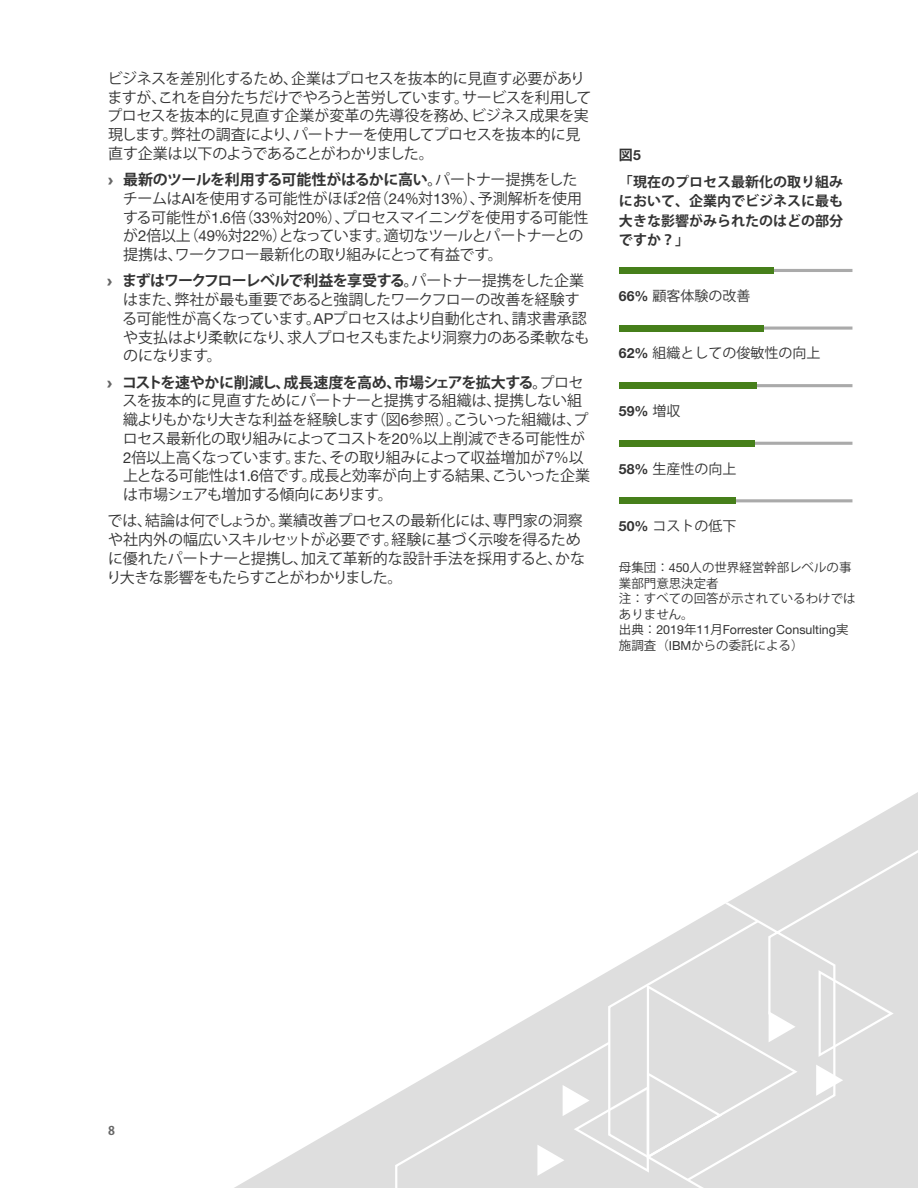
<style>
.page{position:relative;width:918px;height:1188px;background:#fff}
.page>*{position:absolute;margin:0;border:0;box-sizing:border-box;transform-origin:0 0}
.t1{font:15px/18.8px "Koz Go Pr 6 N";letter-spacing:-.02em;color:#333}
.t2{font:700 13.95px/19.5px "Koz Go Pr 6 N";color:#333}
.t3{font:13.95px "Koz Go Pr 6 N";color:#333}
.t4{font:700 13.95px "Helvetica Neue LT Std";color:#333}
.t5{font:12.45px/15.6px "Koz Go Pr 6 N";color:#333}
.t6{font:700 12px "Koz Go Pr 6 N";color:#666}
.s1{font-family:"Arial";font-weight:900;color:#666}
.s2{font-weight:700}
.s3{font-family:"Helvetica Neue LT Std"}
.s4{font-family:"Helvetica Neue LT Std";font-weight:700}
.s5{font-family:"Koz Go Pr 6 N";font-weight:400}
</style>
<div class="page">
<svg style="left:234px;top:792px;width:684px;height:396px"></svg>
<svg style="left:394px;top:834px;width:524px;height:354px"></svg>
<hr style="left:619px;top:269px;width:233px;height:3px;background:#aaa">
<div style="left:619px;top:267px;width:154px;height:7px;background:#467f1a"></div>
<hr style="left:619px;top:327px;width:233px;height:3px;background:#aaa">
<div style="left:619px;top:325px;width:145px;height:6px;background:#467f1a"></div>
<hr style="left:619px;top:384px;width:233px;height:3px;background:#aaa">
<div style="left:619px;top:383px;width:138px;height:6px;background:#467f1a"></div>
<hr style="left:619px;top:442px;width:233px;height:3px;background:#aaa">
<div style="left:619px;top:440px;width:135px;height:6px;background:#467f1a"></div>
<hr style="left:619px;top:499px;width:233px;height:3px;background:#aaa">
<div style="left:619px;top:498px;width:117px;height:6px;background:#467f1a"></div>
<p class="t1" style="left:107px;top:69px;width:486px">ビジネスを差別化するため、企業はプロセスを抜本的に見直す必要がありますが、これを自分たちだけでやろうと苦労しています。サービスを利用してプロセスを抜本的に見直す企業が変革の先導役を務め、ビジネス成果を実現します。弊社の調査により、パートナーを使用してプロセスを抜本的に見直す企業は以下のようであることがわかりました。</p>
<p class="t1" style="left:123px;top:171px;width:467px;text-indent:-15px"><span class="s1">›</span> <span class="s2">最新のツールを利用する可能性がはるかに高い。</span>パートナー提携をしたチームは<span class="s3">AI</span>を使用する可能性がほぼ<span class="s3">2</span>倍（<span class="s3">24</span>%対<span class="s3">13</span>%）、予測解析を使用する可能性が<span class="s3">1</span>.<span class="s3">6</span>倍（<span class="s3">33</span>%対<span class="s3">20</span>%）、プロセスマイニングを使用する可能性が<span class="s3">2</span>倍以上（<span class="s3">49</span>%対<span class="s3">22</span>%）となっています。適切なツールとパートナーとの提携は、ワークフロー最新化の取り組みにとって有益です。</p>
<p class="t1" style="left:122px;top:272px;width:469px;text-indent:-15px"><span class="s1">›</span> <span class="s2">まずはワークフローレベルで利益を享受する。</span>パートナー提携をした企業はまた、弊社が最も重要であると強調したワークフローの改善を経験する可能性が高くなっています。<span class="s3">AP</span>プロセスはより自動化され、請求書承認や支払はより柔軟になり、求人プロセスもまたより洞察力のある柔軟なものになります。</p>
<p class="t1" style="left:122px;top:373px;width:469px;text-indent:-15px"><span class="s1">›</span> <span class="s2">コストを速やかに削減し、成長速度を高め、市場シェアを拡大する。</span>プロセスを抜本的に見直すためにパートナーと提携する組織は、提携しない組織よりもかなり大きな利益を経験します（図<span class="s3">6</span>参照）。こういった組織は、プロセス最新化の取り組みによってコストを<span class="s3">20</span>％以上削減できる可能性が<span class="s3">2</span>倍以上高くなっています。また、その取り組みによって収益増加が<span class="s3">7</span>％以上となる可能性は<span class="s3">1</span>.<span class="s3">6</span>倍です。成長と効率が向上する結果、こういった企業は市場シェアも増加する傾向にあります。</p>
<p class="t1" style="left:106px;top:512px;width:480px">では、結論は何でしょうか。業績改善プロセスの最新化には、専門家の洞察や社内外の幅広いスキルセットが必要です。経験に基づく示唆を得るために優れたパートナーと提携し、加えて革新的な設計手法を採用すると、かなり大きな影響をもたらすことがわかりました。</p>
<p class="t2" style="left:619px;top:142px;width:226px;line-height:26.4px">図<span class="s3">5<br></span>「現在のプロセス最新化の取り組み</p>
<p class="t2" style="left:619px;top:192px;width:226px;text-align:justify">において、企業内でビジネスに最も大きな影響がみられたのはどの部分ですか？」</p>
<p class="t3" style="left:619px;top:288px;width:133px"><span class="s4">66%</span> 顧客体験の改善</p>
<p class="t3" style="left:619px;top:345px;width:203px"><span class="s4">62%</span> 組織としての俊敏性の向上</p>
<p class="t4" style="left:619px;top:402px;width:63px">59% <span class="s5">増収</span></p>
<p class="t3" style="left:619px;top:461px;width:119px"><span class="s4">58%</span> 生産性の向上</p>
<p class="t3" style="left:619px;top:518px;width:119px"><span class="s4">50%</span> コストの低下</p>
<p class="t5" style="left:619px;top:560px;width:238px">母集団：<span class="s3">450</span>人の世界経営幹部レベルの事業部門意思決定者<br>注：すべての回答が示されているわけではありません。<br>出典：<span class="s3">2019</span>年<span class="s3">11</span>月<span class="s3">Forrester Consulting</span>実施調査（<span class="s3">IBM</span>からの委託による）</p>
<p class="t6" style="left:108px;top:1124px;width:8px">8</p>
</div>
